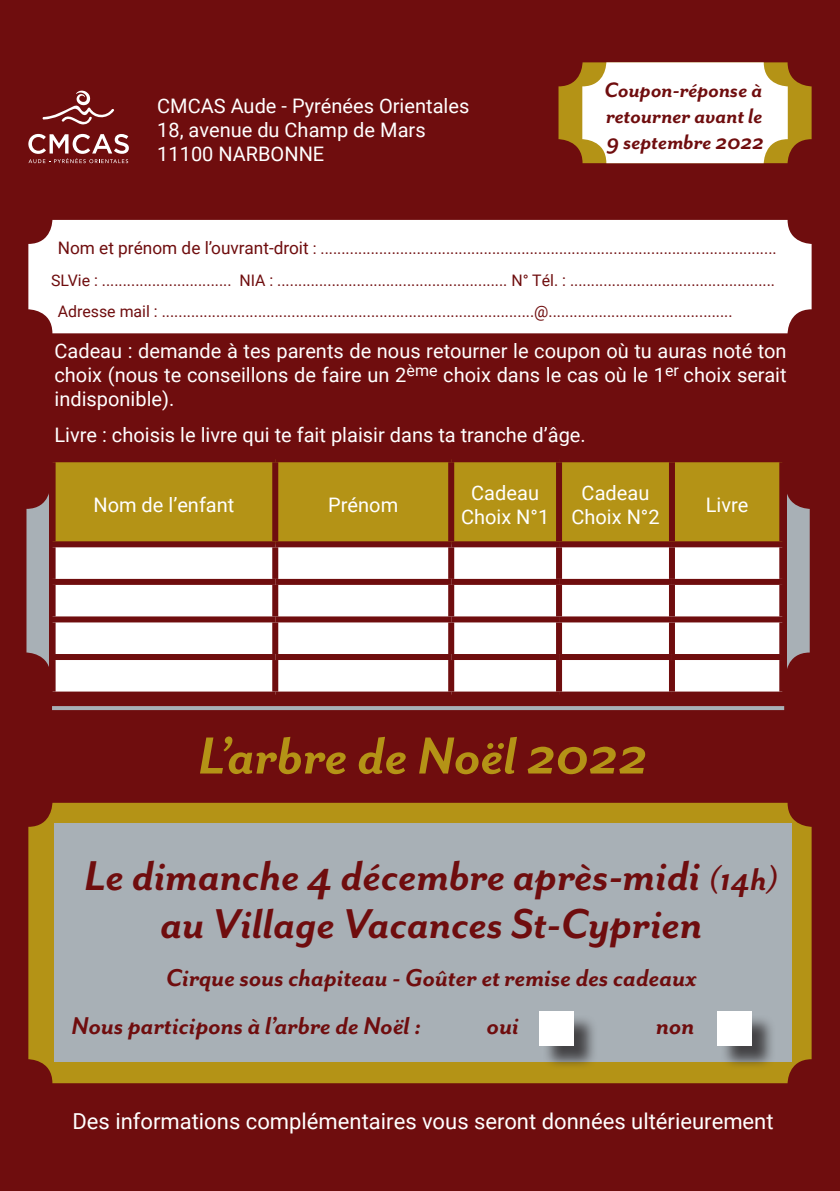
<style>
.page{position:relative;width:840px;height:1191px;background:#fff}
.page>*{position:absolute;margin:0;border:0;box-sizing:border-box;transform-origin:0 0}
.t1{font:italic 700 60px "Mr Eaves San OT";color:#b49316}
.t2{font:italic 700 48px/48px "Mr Eaves San OT";color:#6f0d0e;text-align:center}
.t3{font:italic 700 28px/48px "Mr Eaves San OT";color:#6f0d0e}
.t4{font:italic 700 24px/26px "Mr Eaves San OT";color:#6f0d0e;text-align:justify}
.t5{font:22px "Roboto";color:#fff}
.t6{font:20px/24px "Roboto";color:#fff;text-align:center}
.t7{font:15.8px "Roboto";color:#6f0d0e}
.s1{font-size:17.2px}
.s2{font-size:36px}
</style>
<div class="page">
<div style="left:0;top:0;width:839px;height:1191px;background:#6f0d0e"></div>
<div style="left:28px;top:803px;width:783px;height:280px;background:#b49316;border-radius:24px"></div>
<svg style="left:558px;top:62px;width:253px;height:101px;background:#a06d15"></svg>
<svg style="left:26px;top:485px;width:783px;height:191px;background:#9c8e93"></svg>
<div style="left:582px;top:62px;width:205px;height:101px;background:#fff;border-radius:24px"></div>
<div style="left:50px;top:456px;width:736px;height:270px;background:#6f0d0e"></div>
<div style="left:56px;top:462px;width:722px;height:79px;background:#b49316"></div>
<div style="left:56px;top:547px;width:722px;height:144px;background:#fff"></div>
<div style="left:272px;top:462px;width:6px;height:79px;background:#6f0d0e"></div>
<div style="left:448px;top:462px;width:6px;height:79px;background:#6f0d0e"></div>
<div style="left:555px;top:462px;width:6px;height:79px;background:#6f0d0e"></div>
<div style="left:668px;top:462px;width:6px;height:79px;background:#6f0d0e"></div>
<svg style="left:778px;top:462px;width:4px;height:79px"></svg>
<div style="left:272px;top:547px;width:6px;height:32px;background:#6f0d0e"></div>
<div style="left:448px;top:547px;width:6px;height:32px;background:#6f0d0e"></div>
<div style="left:555px;top:547px;width:6px;height:32px;background:#6f0d0e"></div>
<div style="left:668px;top:547px;width:6px;height:32px;background:#6f0d0e"></div>
<svg style="left:778px;top:547px;width:5px;height:32px"></svg>
<div style="left:50px;top:579px;width:225px;height:6px;background:#6f0d0e"></div>
<div style="left:275px;top:579px;width:176px;height:6px;background:#6f0d0e"></div>
<div style="left:272px;top:585px;width:6px;height:31px;background:#6f0d0e"></div>
<div style="left:451px;top:579px;width:107px;height:6px;background:#6f0d0e"></div>
<div style="left:448px;top:585px;width:6px;height:31px;background:#6f0d0e"></div>
<div style="left:558px;top:579px;width:113px;height:6px;background:#6f0d0e"></div>
<div style="left:555px;top:585px;width:6px;height:31px;background:#6f0d0e"></div>
<div style="left:671px;top:579px;width:113px;height:6px;background:#6f0d0e"></div>
<div style="left:668px;top:585px;width:6px;height:31px;background:#6f0d0e"></div>
<svg style="left:778px;top:585px;width:2px;height:31px"></svg>
<div style="left:50px;top:616px;width:225px;height:6px;background:#6f0d0e"></div>
<div style="left:275px;top:616px;width:176px;height:6px;background:#6f0d0e"></div>
<div style="left:272px;top:622px;width:6px;height:32px;background:#6f0d0e"></div>
<div style="left:451px;top:616px;width:107px;height:6px;background:#6f0d0e"></div>
<div style="left:448px;top:622px;width:6px;height:32px;background:#6f0d0e"></div>
<div style="left:558px;top:616px;width:113px;height:6px;background:#6f0d0e"></div>
<div style="left:555px;top:622px;width:6px;height:32px;background:#6f0d0e"></div>
<div style="left:671px;top:616px;width:113px;height:6px;background:#6f0d0e"></div>
<div style="left:668px;top:622px;width:6px;height:32px;background:#6f0d0e"></div>
<svg style="left:778px;top:622px;width:5px;height:32px"></svg>
<div style="left:50px;top:654px;width:225px;height:6px;background:#6f0d0e"></div>
<div style="left:275px;top:654px;width:176px;height:6px;background:#6f0d0e"></div>
<div style="left:272px;top:660px;width:6px;height:31px;background:#6f0d0e"></div>
<div style="left:451px;top:654px;width:107px;height:6px;background:#6f0d0e"></div>
<div style="left:448px;top:660px;width:6px;height:31px;background:#6f0d0e"></div>
<div style="left:558px;top:654px;width:113px;height:6px;background:#6f0d0e"></div>
<div style="left:555px;top:660px;width:6px;height:31px;background:#6f0d0e"></div>
<div style="left:671px;top:654px;width:113px;height:6px;background:#6f0d0e"></div>
<div style="left:668px;top:660px;width:6px;height:31px;background:#6f0d0e"></div>
<svg style="left:778px;top:660px;width:2px;height:31px"></svg>
<div style="left:28px;top:220px;width:783px;height:113px;background:#fff;border-radius:24px"></div>
<svg style="left:42px;top:91px;width:73px;height:35px;background:#853233"></svg>
<svg style="left:28px;top:134px;width:101px;height:29px"></svg>
<svg style="left:52px;top:706px;width:731px;height:4px;background:#a6acb2"></svg>
<div style="left:54px;top:823px;width:737px;height:238px;background:#a8b0b6"></div>
<div style="left:542px;top:1014px;width:56px;height:56px;background:#231f20;opacity:.75"></div>
<div style="left:539px;top:1011px;width:34px;height:34px;background:#fff"></div>
<div style="left:720px;top:1014px;width:56px;height:56px;background:#231f20;opacity:.75"></div>
<div style="left:717px;top:1011px;width:34px;height:34px;background:#fff"></div>
<p class="t6" style="left:157px;top:94px;width:313px;text-align:left">CMCAS Aude - Pyrénées Orientales<br>18, avenue du Champ de Mars<br>11100 NARBONNE</p>
<h3 class="t4" style="left:604px;top:77px;width:161px">Coupon-réponse à retourner avant le 9 septembre 2022</h3>
<p class="t7" style="left:58px;top:237px;width:720px"><span class="s1">Nom et prénom de l’ouvrant-droit</span> : .............................................................................................................</p>
<p class="t7" style="left:51px;top:269px;width:725px">SLVie : ............................... NIA : ....................................................... N° Tél. : .................................................</p>
<p class="t7" style="left:58px;top:301px;width:676px">Adresse mail : .........................................................................................@............................................</p>
<p class="t6" style="left:54px;top:338px;width:733px;text-align:justify">Cadeau : demande à tes parents de nous retourner le coupon où tu auras noté ton choix (nous te conseillons de faire un 2<sup>ème</sup> choix dans le cas où le 1<sup>er</sup> choix serait indisponible).</p>
<p class="t6" style="left:54px;top:422px;width:532px">Livre : choisis le livre qui te fait plaisir dans ta tranche d’âge.</p>
<p class="t6" style="left:93px;top:492px;width:142px">Nom de l’enfant</p>
<p class="t6" style="left:328px;top:492px;width:71px">Prénom</p>
<p class="t6" style="left:461px;top:480px;width:90px">Cadeau<br>Choix N°1</p>
<p class="t6" style="left:571px;top:480px;width:90px">Cadeau<br>Choix N°2</p>
<p class="t6" style="left:705px;top:492px;width:44px">Livre</p>
<h1 class="t1" style="left:198px;top:722px;width:450px">L’arbre de Noël 2022</h1>
<h2 class="t2" style="left:85px;top:852px;width:695px">Le dimanche 4 décembre après-midi <span class="s2">(14h) </span>au Village Vacances St-Cyprien</h2>
<h3 class="t3" style="left:71px;top:954px;width:626px;text-indent:95px">Cirque sous chapiteau - Goûter et remise des cadeaux<br>Nous participons à l’arbre de Noël :</h3>
<h3 class="t3" style="left:486px;top:1002px;width:34px">oui</h3>
<h3 class="t3" style="left:655px;top:1002px;width:40px">non</h3>
<h3 class="t5" style="left:72px;top:1105px;width:702px">Des informations complémentaires vous seront données ultérieurement</h3>
</div>
